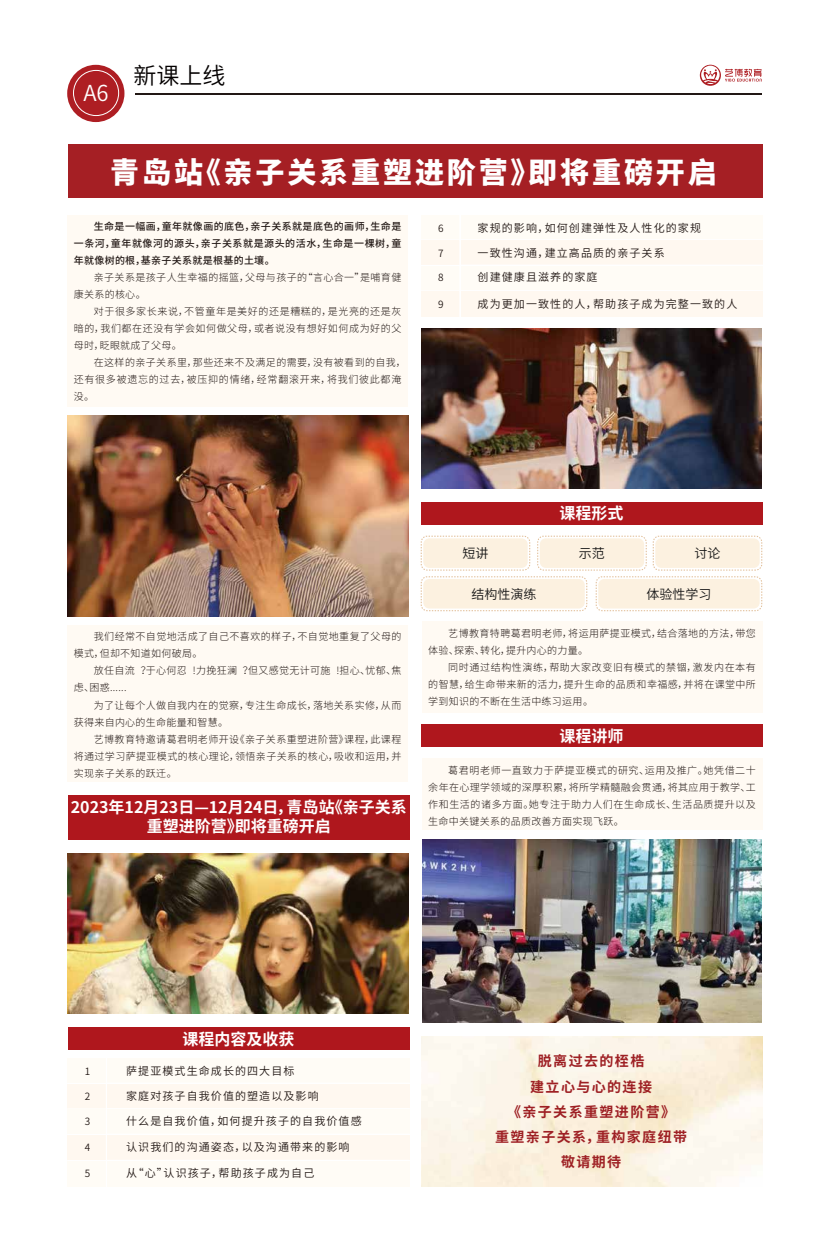
<style>
.page{position:relative;width:817px;height:1248px;background:#fff}
.page>*{position:absolute;margin:0;border:0;box-sizing:border-box;transform-origin:0 0}
.t1{font:800 29px "Source Han Sans CN";letter-spacing:.1em;color:#fff}
.t2{font:23px "Source Han Sans CN";color:#040000}
.t3{font:22px "Source Han Sans CN";color:#fff}
.t4{font:700 16px/19.2px "Source Han Sans CN";color:#fff;text-align:center}
.t5{font:700 14px/25px "Source Han Sans CN";letter-spacing:.1em;color:#9e2024;text-align:center}
.t6{font:13px "Source Han Sans CN";color:#171717}
.t7{font:11px "Source Han Sans CN";letter-spacing:.1em;color:#221815}
.t8{font:300 10px/17px "Source Han Sans CN";letter-spacing:.04em;color:#221815}
.t9{font:500 10px/17px "Source Han Sans CN";letter-spacing:.055em;color:#221815;text-align:justify}
.t10{font:10px "Source Han Sans CN";color:#221815}
</style>
<div class="page">
<div style="left:67px;top:65px;width:57px;height:57px;background:#ae1e23;border-radius:50%"></div>
<div style="left:73px;top:70px;width:46px;height:46px;border:1px solid #fff;border-radius:50%"></div>
<hr style="left:135px;top:93px;width:626px;height:1px;background:#221815">
<svg style="left:699px;top:65px;width:62px;height:21px"></svg>
<div style="left:67px;top:215px;width:341px;height:191px;background:#fffaf3"></div>
<div style="left:421px;top:621px;width:341px;height:92px;background:#fffaf3"></div>
<div style="left:421px;top:757px;width:341px;height:72px;background:#fffaf3"></div>
<div style="left:67px;top:625px;width:341px;height:156px;background:#fffaf3"></div>
<div style="left:68px;top:144px;width:694px;height:54px;background:#a51f24"></div>
<div style="left:68px;top:795px;width:341px;height:44px;background:#af171d"></div>
<div style="left:68px;top:1027px;width:341px;height:22px;background:#af171d"></div>
<div style="left:421px;top:502px;width:341px;height:22px;background:#af171d"></div>
<div style="left:421px;top:724px;width:341px;height:22px;background:#af171d"></div>
<div style="left:68px;top:1058px;width:39px;height:25px;background:#fffcf6"></div>
<div style="left:67px;top:1082px;width:41px;height:28px;border:2px solid #fff"></div>
<div style="left:68px;top:1083px;width:39px;height:26px;background:#fff8f0"></div>
<div style="left:68px;top:1109px;width:39px;height:25px;background:#fffcf6"></div>
<div style="left:67px;top:1133px;width:41px;height:28px;border:2px solid #fff"></div>
<div style="left:68px;top:1134px;width:39px;height:26px;background:#fff8f0"></div>
<div style="left:107px;top:1058px;width:302px;height:25px;background:#fffcf6"></div>
<div style="left:106px;top:1082px;width:304px;height:28px;border:3px solid #fff"></div>
<div style="left:107px;top:1083px;width:302px;height:26px;background:#fff8f0"></div>
<div style="left:106px;top:1107px;width:304px;height:29px;border:3px solid #fff"></div>
<div style="left:107px;top:1109px;width:302px;height:25px;background:#fffcf6"></div>
<div style="left:106px;top:1133px;width:304px;height:28px;border:3px solid #fff"></div>
<div style="left:107px;top:1134px;width:302px;height:26px;background:#fff8f0"></div>
<div style="left:68px;top:1160px;width:39px;height:26px;background:#fffcf6"></div>
<div style="left:107px;top:1160px;width:302px;height:26px;background:#fffcf6"></div>
<div style="left:421px;top:215px;width:39px;height:25px;background:#fffcf6"></div>
<div style="left:421px;top:240px;width:39px;height:26px;background:#fff8f0"></div>
<div style="left:420px;top:265px;width:41px;height:27px;border:2px solid #fff"></div>
<div style="left:421px;top:266px;width:39px;height:25px;background:#fffcf6"></div>
<div style="left:421px;top:291px;width:39px;height:26px;background:#fff8f0"></div>
<div style="left:460px;top:215px;width:302px;height:25px;background:#fffcf6"></div>
<div style="left:460px;top:240px;width:302px;height:26px;background:#fff8f0"></div>
<div style="left:459px;top:264px;width:304px;height:29px;border:3px solid #fff"></div>
<div style="left:460px;top:266px;width:302px;height:25px;background:#fffcf6"></div>
<div style="left:460px;top:291px;width:302px;height:26px;background:#fff8f0"></div>
<div style="left:421px;top:576px;width:166px;height:35px;border:1px dashed #e0bb93;border-radius:6px"></div>
<div style="left:423px;top:579px;width:161px;height:29px;background:#fcf1e0;border-radius:6px"></div>
<div style="left:596px;top:576px;width:165px;height:35px;border:1px dashed #e0bb93;border-radius:6px"></div>
<div style="left:598px;top:579px;width:161px;height:29px;background:#fcf1e0;border-radius:6px"></div>
<div style="left:421px;top:536px;width:109px;height:34px;border:1px dashed #e0bb93;border-radius:6px"></div>
<div style="left:423px;top:538px;width:104px;height:30px;background:#fcf1e0;border-radius:6px"></div>
<div style="left:537px;top:536px;width:109px;height:34px;border:1px dashed #e0bb93;border-radius:6px"></div>
<div style="left:539px;top:538px;width:105px;height:30px;background:#fcf1e0;border-radius:6px"></div>
<div style="left:653px;top:536px;width:108px;height:34px;border:1px dashed #e0bb93;border-radius:6px"></div>
<div style="left:655px;top:538px;width:104px;height:30px;background:#fcf1e0;border-radius:6px"></div>
<img style="left:68px;top:853px;width:340px;height:160px">
<img style="left:422px;top:839px;width:339px;height:183px">
<img style="left:422px;top:328px;width:339px;height:160px">
<img style="left:68px;top:415px;width:340px;height:201px">
<h3 class="t3" style="left:83px;top:80px;width:27px">A6</h3>
<h2 class="t2" style="left:133px;top:63px;width:93px">新课上线</h2>
<h1 class="t1" style="left:110px;top:156px;width:608px">青岛站《亲子关系重塑进阶营》即将重磅开启</h1>
<p class="t9" style="left:74px;top:218px;width:329px;text-indent:20px">生命是一幅画，童年就像画的底色，亲子关系就是底色的画师，生命是一条河，童年就像河的源头，亲子关系就是源头的活水，生命是一棵树，童年就像树的根，基亲子关系就是根基的土壤。</p>
<p class="t8" style="left:74px;top:269px;width:329px;text-indent:20px">亲子关系是孩子人生幸福的摇篮，父母与孩子的“言心合一”是哺育健康关系的核心。</p>
<p class="t8" style="left:74px;top:303px;width:329px;text-align:justify;text-indent:20px">对于很多家长来说，不管童年是美好的还是糟糕的，是光亮的还是灰暗的，我们都在还没有学会如何做父母，或者说没有想好如何成为好的父母时，眨眼就成了父母。</p>
<p class="t8" style="left:74px;top:354px;width:333px;text-indent:20px">在这样的亲子关系里，那些还来不及满足的需要，没有被看到的自我，还有很多被遗忘的过去，被压抑的情绪，经常翻滚开来，将我们彼此都淹没。</p>
<p class="t10" style="left:438px;top:222px;width:7px">6</p>
<p class="t10" style="left:438px;top:247px;width:7px">7</p>
<p class="t10" style="left:438px;top:272px;width:7px">8</p>
<p class="t10" style="left:438px;top:298px;width:7px">9</p>
<p class="t7" style="left:477px;top:221px;width:225px">家规的影响，如何创建弹性及人性化的家规</p>
<p class="t7" style="left:477px;top:246px;width:188px">一致性沟通，建立高品质的亲子关系</p>
<p class="t7" style="left:477px;top:271px;width:121px">创建健康且滋养的家庭</p>
<p class="t7" style="left:477px;top:297px;width:261px">成为更加一致性的人，帮助孩子成为完整一致的人</p>
<p class="t8" style="left:74px;top:628px;width:329px;text-indent:20px">我们经常不自觉地活成了自己不喜欢的样子，不自觉地重复了父母的模式，但却不知道如何破局。</p>
<p class="t8" style="left:74px;top:662px;width:329px;text-indent:20px">放任自流 ？于心何忍 !力挽狂澜 ？但又感觉无计可施 !担心、忧郁、焦虑、困惑......</p>
<p class="t8" style="left:74px;top:696px;width:329px;text-indent:20px">为了让每个人做自我内在的觉察，专注生命成长，落地关系实修，从而获得来自内心的生命能量和智慧。</p>
<p class="t8" style="left:74px;top:730px;width:329px;text-align:justify;text-indent:20px">艺博教育特邀请葛君明老师开设《亲子关系重塑进阶营》课程，此课程将通过学习萨提亚模式的核心理论，领悟亲子关系的核心，吸收和运用，并实现亲子关系的跃迁。</p>
<h3 class="t4" style="left:71px;top:797px;width:337px">2023年12月23日—12月24日，青岛站《亲子关系重塑进阶营》即将重磅开启</h3>
<h3 class="t4" style="left:559px;top:504px;width:65px">课程形式</h3>
<h3 class="t6" style="left:462px;top:546px;width:27px">短讲</h3>
<h3 class="t6" style="left:579px;top:546px;width:27px">示范</h3>
<h3 class="t6" style="left:694px;top:546px;width:27px">讨论</h3>
<h3 class="t6" style="left:471px;top:586px;width:67px">结构性演练</h3>
<h3 class="t6" style="left:646px;top:586px;width:66px">体验性学习</h3>
<p class="t8" style="left:428px;top:625px;width:329px;text-indent:20px">艺博教育特聘葛君明老师，将运用萨提亚模式，结合落地的方法，带您体验、探索、转化，提升内心的力量。</p>
<p class="t8" style="left:428px;top:659px;width:329px;text-align:justify;text-indent:20px">同时通过结构性演练，帮助大家改变旧有模式的禁锢，激发内在本有的智慧，给生命带来新的活力，提升生命的品质和幸福感，并将在课堂中所学到知识的不断在生活中练习运用。</p>
<h3 class="t4" style="left:559px;top:726px;width:65px">课程讲师</h3>
<p class="t8" style="left:428px;top:761px;width:329px;text-align:justify;text-indent:20px">葛君明老师一直致力于萨提亚模式的研究、运用及推广。她凭借二十余年在心理学领域的深厚积累，将所学精髓融会贯通，将其应用于教学、工作和生活的诸多方面。她专注于助力人们在生命成长、生活品质提升以及生命中关键关系的品质改善方面实现飞跃。</p>
<p class="t10" style="left:85px;top:1065px;width:7px">1</p>
<p class="t10" style="left:85px;top:1090px;width:7px">2</p>
<p class="t10" style="left:85px;top:1115px;width:7px">3</p>
<p class="t10" style="left:85px;top:1141px;width:7px">4</p>
<p class="t10" style="left:85px;top:1167px;width:7px">5</p>
<h3 class="t4" style="left:182px;top:1029px;width:113px">课程内容及收获</h3>
<p class="t7" style="left:126px;top:1064px;width:170px">萨提亚模式生命成长的四大目标</p>
<p class="t7" style="left:126px;top:1089px;width:194px">家庭对孩子自我价值的塑造以及影响</p>
<p class="t7" style="left:126px;top:1114px;width:237px">什么是自我价值，如何提升孩子的自我价值感</p>
<p class="t7" style="left:126px;top:1140px;width:225px">认识我们的沟通姿态，以及沟通带来的影响</p>
<p class="t7" style="left:126px;top:1166px;width:190px">从“心”认识孩子，帮助孩子成为自己</p>
<h3 class="t5" style="left:495px;top:1049px;width:193px">脱离过去的桎梏<br>建立心与心的连接<br>《亲子关系重塑进阶营》<br>重塑亲子关系，重构家庭纽带敬请期待</h3>
</div>
